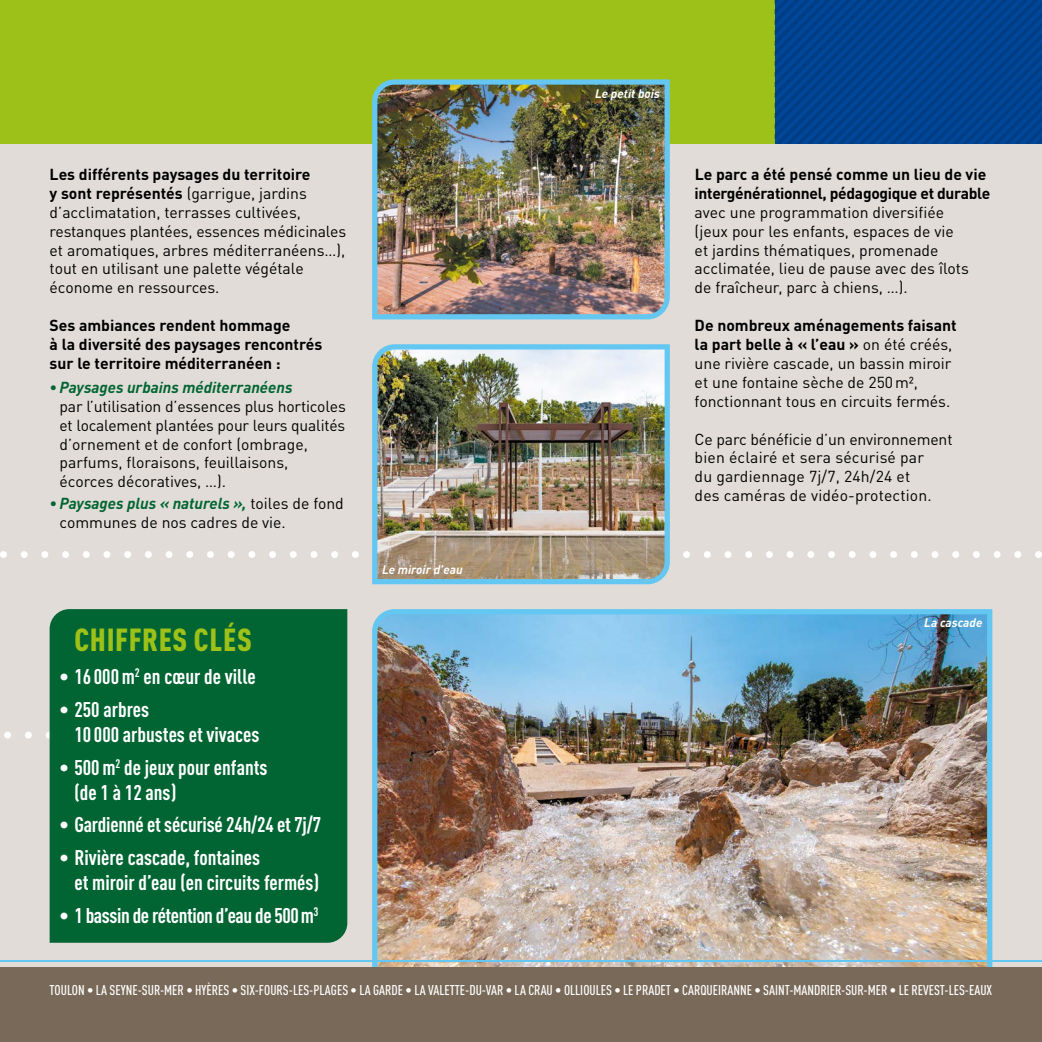
<style>
.page{position:relative;width:1042px;height:1042px;background:#e1dcd7}
.page>*{position:absolute;margin:0;border:0;box-sizing:border-box;transform-origin:0 0}
.t1{font:900 condensed 31.5px "DIN Pro";letter-spacing:.02em;color:#9dc118}
.t2{font:700 condensed 21px/25.2px "DIN Pro";color:#fff}
.t3{font:700 condensed 21px "DIN Pro";letter-spacing:-.02em;color:#fff}
.t4{font:15.75px/18.9px "DIN Pro";color:#000}
.t5{font:700 15.75px/18.9px "DIN Pro";color:#000}
.t6{font:700 15.75px/18.9px "DIN Pro";letter-spacing:-.02em;color:#000}
.t7{font:italic 700 15.75px "DIN Pro";color:#006532}
.t8{font:500 condensed 14px "DIN Pro";color:#fff}
.t9{font:italic 700 12.25px "DIN Pro";color:#fff}
.s1{font-weight:700}
.s2{font-weight:700;font-style:italic;color:#006532}
</style>
<div class="page">
<svg style="left:4px;top:731px;width:46px;height:7px"></svg>
<img style="left:372px;top:609px;width:620px;height:358px">
<div style="left:0;top:0;width:1042px;height:144px;background:#9dc118"></div>
<div style="left:0;top:967px;width:1042px;height:75px;background:#796958"></div>
<svg style="left:775px;top:0;width:267px;height:144px;background:#00428f"></svg>
<hr style="left:0;top:960px;width:1042px;height:2px;background:#64c7f1">
<div style="left:50px;top:609px;width:297px;height:334px;background:#006532"></div>
<img style="left:372px;top:79px;width:298px;height:240px">
<svg style="left:0;top:551px;width:1042px;height:7px"></svg>
<img style="left:372px;top:344px;width:298px;height:240px">
<p class="t4" style="left:50px;top:163px;width:298px"><span class="s1">Les différents paysages du territoire<br>y sont représentés</span> (garrigue, jardins d’acclimatation, terrasses cultivées, restanques plantées, essences médicinales et aromatiques, arbres méditerranéens…), tout en utilisant une palette végétale économe en ressources.</p>
<p class="t5" style="left:50px;top:314px;width:274px">Ses ambiances rendent hommage<br>à la diversité des paysages rencontrés sur le territoire méditerranéen :</p>
<p class="t7" style="left:50px;top:374px;width:244px">• Paysages urbains méditerranéens</p>
<p class="t4" style="left:60px;top:395px;width:288px">par l’utilisation d’essences plus horticoles et localement plantées pour leurs qualités d’ornement et de confort (ombrage, parfums, floraisons, feuillaisons, écorces décoratives, …).</p>
<p class="t4" style="left:60px;top:492px;width:286px;text-indent:-10px"><span class="s2">• Paysages plus « naturels »,</span> toiles de fond communes de nos cadres de vie.</p>
<h1 class="t1" style="left:74px;top:616px;width:179px">CHIFFRES CLÉS</h1>
<h2 class="t2" style="left:60px;top:662px;width:198px">• 16 000 m<sup>2</sup> en cœur de ville</h2>
<h2 class="t2" style="left:74px;top:695px;width:186px;text-indent:-15px">• 250 arbres<br>10 000 arbustes et vivaces</h2>
<h2 class="t2" style="left:74px;top:752px;width:195px;text-indent:-15px">• 500 m<sup>2</sup> de jeux pour enfants (de 1 à 12 ans)</h2>
<h2 class="t2" style="left:60px;top:810px;width:263px">• Gardienné et sécurisé 24h/24 et 7j/7</h2>
<h2 class="t2" style="left:74px;top:843px;width:246px;text-indent:-15px">• Rivière cascade, fontaines<br>et miroir d’eau (en circuits fermés)</h2>
<h2 class="t3" style="left:60px;top:899px;width:260px">• 1 bassin de rétention d’eau de 500 m<sup>3</sup></h2>
<p class="t9" style="left:382px;top:559px;width:82px">Le miroir d’eau</p>
<p class="t9" style="left:595px;top:83px;width:66px">Le petit bois</p>
<p class="t6" style="left:694px;top:163px;width:297px">Le parc a été pensé comme un lieu de vie intergénérationnel, pédagogique et durable</p>
<p class="t4" style="left:694px;top:201px;width:276px">avec une programmation diversifiée (jeux pour les enfants, espaces de vie et jardins thématiques, promenade acclimatée, lieu de pause avec des îlots de fraîcheur, parc à chiens, …).</p>
<p class="t4" style="left:694px;top:314px;width:264px"><span class="s1">De nombreux aménagements faisant la part belle à « l’eau »</span> on été créés, une rivière cascade, un bassin miroir et une fontaine sèche de 250 m², fonctionnant tous en circuits fermés.</p>
<p class="t4" style="left:694px;top:428px;width:259px">Ce parc bénéficie d’un environnement bien éclairé et sera sécurisé par<br>du gardiennage 7j/7, 24h/24 et<br>des caméras de vidéo-protection.</p>
<p class="t9" style="left:924px;top:613px;width:60px">La cascade</p>
<p class="t8" style="left:50px;top:979px;width:944px">TOULON • LA SEYNE-SUR-MER • HYÈRES • SIX-FOURS-LES-PLAGES • LA GARDE • LA VALETTE-DU-VAR • LA CRAU • OLLIOULES • LE PRADET • CARQUEIRANNE • SAINT-MANDRIER-SUR-MER • LE REVEST-LES-EAUX</p>
</div>
